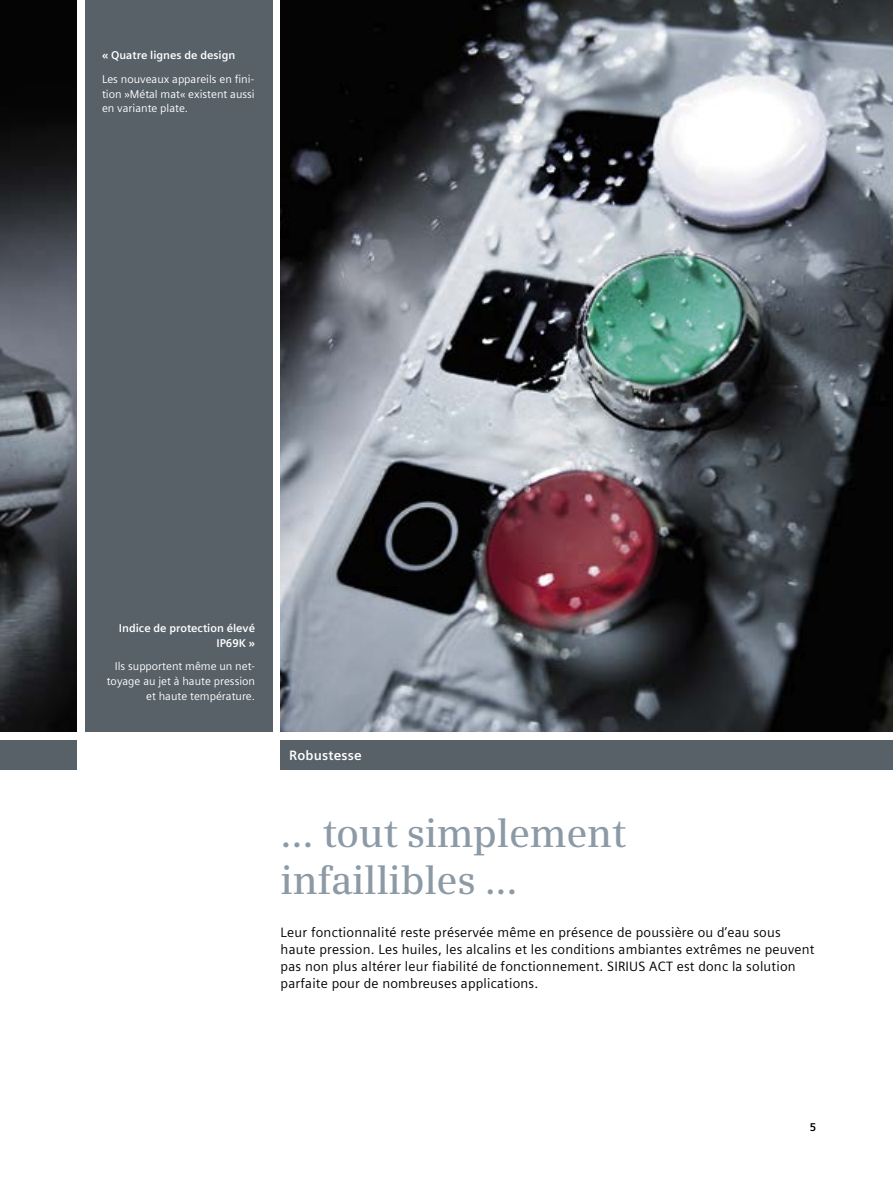
<style>
.page{position:relative;width:893px;height:1191px;background:#fff}
.page>*{position:absolute;margin:0;border:0;box-sizing:border-box;transform-origin:0 0}
.t1{font:600 39px/46.8px "Siemens Serif";letter-spacing:-.01em;color:#8c9aa6}
.t2{font:13.5px/17px "Siemens Sans Global";letter-spacing:.015em;color:#000}
.t3{font:700 13.5px "Siemens Sans Global";letter-spacing:.015em;color:#fff}
.t4{font:11.25px/14.9px "Siemens Sans Global";color:#fff;text-align:right}
.t5{font:700 11.25px/14.9px "Siemens Sans Global";color:#fff;text-align:right}
.t6{font:700 11.25px "Siemens Sans Global";color:#000}
</style>
<div class="page">
<img style="left:281px;top:0;width:612px;height:731px">
<div style="left:85px;top:0;width:187px;height:731px;background:#586068"></div>
<img style="left:0;top:0;width:77px;height:731px">
<div style="left:0;top:740px;width:77px;height:30px;background:#586068"></div>
<div style="left:281px;top:740px;width:612px;height:30px;background:#586068"></div>
<p class="t5" style="left:102px;top:48px;width:135px">« Quatre lignes de design</p>
<p class="t4" style="left:102px;top:71px;width:154px;text-align:justify">Les nouveaux appareils en fini&shy;tion »Métal mat« existent aussi en variante plate.</p>
<p class="t5" style="left:119px;top:620px;width:138px">Indice de protection élevé<br>IP69K »</p>
<p class="t4" style="left:107px;top:658px;width:150px">Ils supportent même un net&shy;toyage au jet à haute pression et haute température.</p>
<p class="t3" style="left:289px;top:745px;width:74px">Robustesse</p>
<h1 class="t1" style="left:281px;top:809px;width:347px">... tout simplement infaillibles ...</h1>
<p class="t2" style="left:281px;top:924px;width:535px">Leur fonctionnalité reste préservée même en présence de poussière ou d’eau sous haute pression. Les huiles, les alcalins et les conditions ambiantes extrêmes ne peuvent pas non plus altérer leur fiabilité de fonctionnement. SIRIUS ACT est donc la solution parfaite pour de nombreuses applications.</p>
<p class="t6" style="left:810px;top:1118px;width:8px">5</p>
</div>
